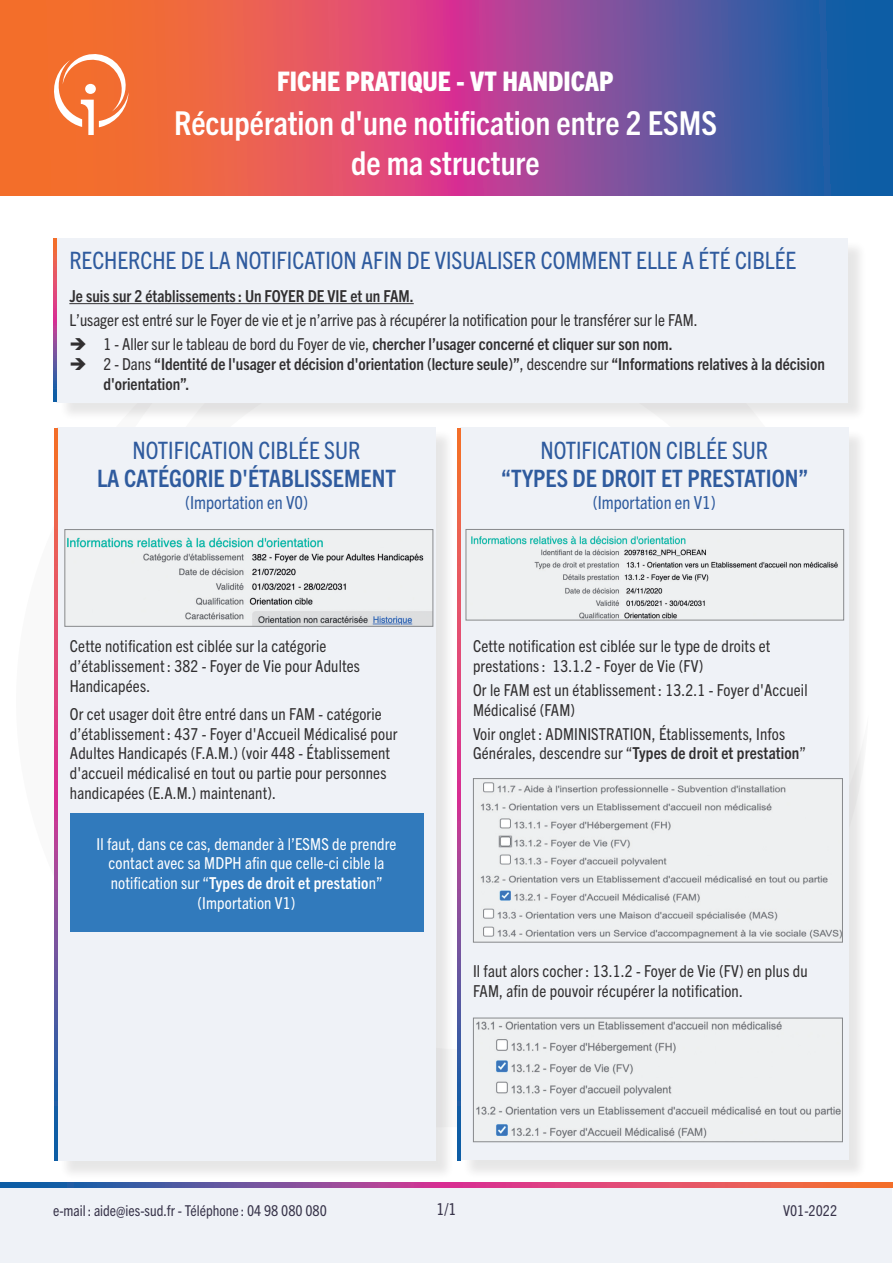
<style>
.page{position:relative;width:893px;height:1263px;background:#fff}
.page>*{position:absolute;margin:0;border:0;box-sizing:border-box;transform-origin:0 0}
.t1{font:700 condensed 33px/39.6px "Trade Gothic Next LT Pro";color:#fff;text-align:center}
.t2{font:800 condensed 27px "Trade Gothic Next LT Pro";color:#fff}
.t3{font:condensed 24px "Trade Gothic Next LT Pro";color:#2f5b9e}
.t4{font:700 condensed 24px "Trade Gothic Next LT Pro";color:#2f5b9e}
.t5{font:condensed 18px "Trade Gothic Next LT Pro";color:#2f5b9e}
.t6{font:condensed 16.5px/19.8px "Trade Gothic Next LT Pro";letter-spacing:.01em;color:#312f30}
.t7{font:700 condensed 16.5px/19.8px "Trade Gothic Next LT Pro";color:#312f30}
.t8{font:condensed 16.5px/19.8px "Trade Gothic Next LT Pro";letter-spacing:.01em;color:#fff;text-align:center}
.t9{font:condensed 16.5px "Trade Gothic Next LT Pro";color:#38344a}
.t10{font:condensed 15px "Trade Gothic Next LT Pro";color:#38344a}
.s1{font-weight:400}
.s2{font-weight:700}
</style>
<div class="page">
<svg style="left:0;top:1182px;width:892px;height:5px;background:#a55282"></svg>
<svg style="left:0;top:0;width:893px;height:196px;background:#a65779"></svg>
<div style="left:0;top:1188px;width:892px;height:74px;background:#eff2f7"></div>
<svg style="left:51px;top:51px;width:78px;height:84px"></svg>
<div style="left:85px;top:84px;width:11px;height:10px;background:#fff;border-radius:50%"></div>
<div style="left:59px;top:240px;width:808px;height:181px;background:#231f20;opacity:.11"></div>
<div style="left:57px;top:238px;width:791px;height:164px;background:#eff2f7"></div>
<hr style="left:69px;top:303px;width:345px;height:1px;background:#312f30">
<div style="left:59px;top:430px;width:396px;height:750px;background:#231f20;opacity:.11"></div>
<div style="left:57px;top:427px;width:379px;height:734px;background:#eff2f7"></div>
<div style="left:462px;top:430px;width:405px;height:749px;background:#231f20;opacity:.11"></div>
<div style="left:460px;top:427px;width:388px;height:733px;background:#eff2f7"></div>
<svg style="left:53px;top:238px;width:4px;height:163px"></svg>
<svg style="left:54px;top:428px;width:3px;height:733px;background:#a55282"></svg>
<svg style="left:457px;top:428px;width:3px;height:733px;background:#a55282"></svg>
<img style="left:67px;top:537px;width:364px;height:88px">
<div style="left:64px;top:529px;width:369px;height:98px;border:1px solid #87898c"></div>
<img style="left:471px;top:536px;width:367px;height:82px">
<div style="left:466px;top:529px;width:378px;height:91px;border:1px solid #87898c"></div>
<div style="left:70px;top:813px;width:353px;height:119px;background:#317abc"></div>
<img style="left:480px;top:782px;width:361px;height:158px">
<div style="left:473px;top:778px;width:370px;height:164px;border:1px solid #87898c"></div>
<img style="left:476px;top:1021px;width:365px;height:118px">
<div style="left:473px;top:1018px;width:370px;height:124px;border:1px solid #87898c"></div>
<h2 class="t2" style="left:277px;top:63px;width:338px">FICHE PRATIQUE - VT HANDICAP</h2>
<h1 class="t1" style="left:174px;top:101px;width:544px">Récupération d'une notification entre 2 ESMS de ma structure</h1>
<h3 class="t3" style="left:69px;top:244px;width:728px">RECHERCHE DE LA NOTIFICATION AFIN DE VISUALISER COMMENT ELLE A ÉTÉ CIBLÉE</h3>
<p class="t7" style="left:69px;top:285px;width:346px">Je suis sur 2 établissements : Un FOYER DE VIE et un FAM.</p>
<p class="t6" style="left:69px;top:309px;width:630px">L’usager est entré sur le Foyer de vie et je n’arrive pas à récupérer la notification pour le transférer sur le FAM.</p>
<p class="t7" style="left:69px;top:333px;width:605px">➔ <span class="s1">1 - Aller sur le tableau de bord du Foyer de vie,</span> chercher l’usager concerné et cliquer sur son nom.</p>
<p class="t7" style="left:103px;top:353px;width:723px;text-indent:-34px">➔ <span class="s1">2 - Dans</span> “Identité de l'usager et décision d'orientation (lecture seule)”<span class="s1">, descendre sur</span> “Informations relatives à la décision d'orientation”.</p>
<h3 class="t3" style="left:133px;top:434px;width:229px">NOTIFICATION CIBLÉE SUR</h3>
<h3 class="t4" style="left:97px;top:462px;width:300px">LA CATÉGORIE D'ÉTABLISSEMENT</h3>
<p class="t5" style="left:185px;top:490px;width:124px">(Importation en V0)</p>
<p class="t6" style="left:70px;top:635px;width:292px">Cette notification est ciblée sur la catégorie d’établissement : 382 - Foyer de Vie pour Adultes<br>Handicapées.</p>
<p class="t6" style="left:70px;top:703px;width:329px">Or cet usager doit être entré dans un FAM - catégorie d’établissement : 437 - Foyer d'Accueil Médicalisé pour Adultes Handicapés (F.A.M.) (voir 448 - Établissement d'accueil médicalisé en tout ou partie pour personnes handicapées (E.A.M.) maintenant).</p>
<p class="t8" style="left:97px;top:833px;width:301px">Il faut, dans ce cas, demander à l’ESMS de prendre contact avec sa MDPH afin que celle-ci cible la notification sur “<span class="s2">Types de droit et prestatio</span>n” (Importation V1)</p>
<h3 class="t3" style="left:540px;top:434px;width:229px">NOTIFICATION CIBLÉE SUR</h3>
<h3 class="t4" style="left:501px;top:462px;width:308px">“TYPES DE DROIT ET PRESTATION”</h3>
<p class="t5" style="left:593px;top:490px;width:124px">(Importation en V1)</p>
<p class="t6" style="left:473px;top:635px;width:299px">Cette notification est ciblée sur le type de droits et prestations : 13.1.2 - Foyer de Vie (FV)</p>
<p class="t6" style="left:473px;top:679px;width:336px">Or le FAM est un établissement : 13.2.1 - Foyer d'Accueil<br>Médicalisé (FAM)</p>
<p class="t6" style="left:473px;top:723px;width:335px">Voir onglet : ADMINISTRATION, Établissements, Infos<br>Générales, descendre sur “<span class="s2">Types de droit et prestation</span>”</p>
<p class="t6" style="left:473px;top:960px;width:336px">Il faut alors cocher : 13.1.2 - Foyer de Vie (FV) en plus du<br>FAM, afin de pouvoir récupérer la notification.</p>
<p class="t10" style="left:53px;top:1200px;width:275px">e-mail : aide@ies-sud.fr - Téléphone : 04 98 080 080</p>
<p class="t9" style="left:437px;top:1197px;width:21px">1/1</p>
<p class="t10" style="left:783px;top:1200px;width:56px">V01-2022</p>
</div>
